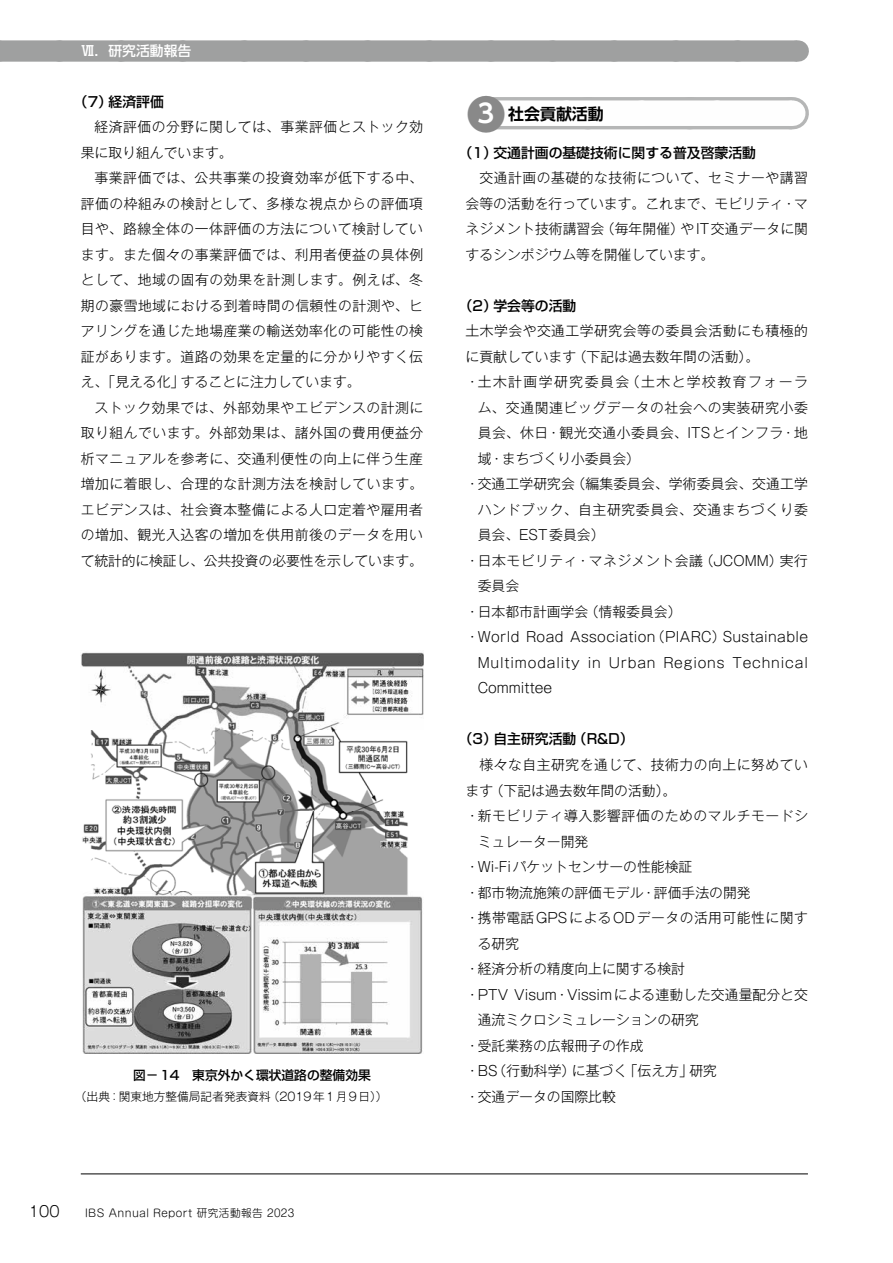
<style>
.page{position:relative;width:893px;height:1263px;background:#fff}
.page>*{position:absolute;margin:0;border:0;box-sizing:border-box;transform-origin:0 0}
.t1{font:700 15.9px "UD Shin Go Pro De";color:#000}
.t2{font:300 14.85px "Gothic MB101 Pro";color:#000}
.t3{font:300 13.8px/25.5px "Gothic MB101 Pro";letter-spacing:.025em;color:#000;text-align:justify}
.t4{font:300 13.8px "Gothic MB101 Pro";color:#000}
.t5{font:300 13.8px "Gothic MB101 Pro";letter-spacing:.005em;color:#000}
.t6{font:500 13.8px "Shin Go Pro";color:#000}
.t7{font:300 13.8px "Gothic MB101 Pro";letter-spacing:.045em;color:#000}
.t8{font:300 13.8px "Gothic MB101 Pro";letter-spacing:.06em;color:#000}
.t9{font:300 13.8px "Gothic MB101 Pro";letter-spacing:.105em;color:#000}
.t10{font:500 13.8px "UD Shin Go Pro";color:#fff}
.t11{font:500 12.75px "Shin Go Pro";color:#000}
.t12{font:300 11.7px "Gothic MB101 Pro";color:#000}
.t13{font:300 10.65px "Shin M Go Pro";letter-spacing:.04em;color:#000}
.s1{font-size:41.4px;color:#898989}
.s2{font-size:25.5px;color:#fff}
</style>
<div class="page">
<hr style="left:81px;top:1174px;width:727px;height:1px;background:#000">
<div style="left:0;top:40px;width:797px;height:22px;background:#9fa0a0"></div>
<svg style="left:59px;top:40px;width:707px;height:22px"></svg>
<svg style="left:797px;top:40px;width:1px;height:22px"></svg>
<svg style="left:487px;top:97px;width:305px;height:32px"></svg>
<hr style="left:486px;top:97px;width:1px;height:32px;background:#b5b6b6">
<hr style="left:792px;top:97px;width:1px;height:32px;background:#b5b6b6">
<div style="left:491px;top:100px;width:301px;height:26px;background:#fefefe"></div>
<svg style="left:566px;top:97px;width:188px;height:32px"></svg>
<svg style="left:792px;top:100px;width:1px;height:26px"></svg>
<img style="left:81px;top:652px;width:342px;height:401px">
<p class="t10" style="left:81px;top:40px;width:112px">Ⅶ．研究活動報告</p>
<p class="t6" style="left:74px;top:90px;width:91px">（7）経済評価</p>
<p class="t3" style="left:81px;top:112px;width:344px;text-indent:14px">経済評価の分野に関しては、事業評価とストック効果に取り組んでいます。</p>
<p class="t3" style="left:81px;top:163px;width:344px;text-indent:14px">事業評価では、公共事業の投資効率が低下する中、評価の枠組みの検討として、多様な視点からの評価項目や、路線全体の一体評価の方法について検討しています。また個々の事業評価では、利用者便益の具体例として、地域の固有の効果を計測します。例えば、冬期の豪雪地域における到着時間の信頼性の計測や、ヒアリングを通じた地場産業の輸送効率化の可能性の検証があります。道路の効果を定量的に分かりやすく伝え、「見える化」することに注力しています。</p>
<p class="t3" style="left:81px;top:393px;width:344px;text-indent:14px">ストック効果では、外部効果やエビデンスの計測に取り組んでいます。外部効果は、諸外国の費用便益分析マニュアルを参考に、交通利便性の向上に伴う生産増加に着眼し、合理的な計測方法を検討しています。エビデンスは、社会資本整備による人口定着や雇用者の増加、観光入込客の増加を供用前後のデータを用いて統計的に検証し、公共投資の必要性を示しています。</p>
<p class="t11" style="left:133px;top:1065px;width:239px">図－14　東京外かく環状道路の整備効果</p>
<p class="t12" style="left:75px;top:1087px;width:314px">（出典：関東地方整備局記者発表資料（2019年1月9日））</p>
<p class="t2" style="left:29px;top:1198px;width:32px">100</p>
<p class="t13" style="left:85px;top:1204px;width:211px">IBS Annual Report 研究活動報告 2023</p>
<p class="t1" style="left:466px;top:101px;width:140px"><span class="s1">●</span><span class="s2">3</span> 社会貢献活動</p>
<p class="t6" style="left:459px;top:141px;width:299px">（1）交通計画の基礎技術に関する普及啓蒙活動</p>
<p class="t3" style="left:466px;top:163px;width:344px;text-indent:14px">交通計画の基礎的な技術について、セミナーや講習会等の活動を行っています。これまで、モビリティ・マネジメント技術講習会（毎年開催）やIT交通データに関するシンポジウム等を開催しています。</p>
<p class="t6" style="left:459px;top:294px;width:119px">（2）学会等の活動</p>
<p class="t3" style="left:466px;top:316px;width:344px">土木学会や交通工学研究会等の委員会活動にも積極的</p>
<p class="t4" style="left:466px;top:345px;width:295px">に貢献しています（下記は過去数年間の活動）。</p>
<p class="t9" style="left:466px;top:371px;width:344px">・土木計画学研究委員会（土木と学校教育フォーラ</p>
<p class="t7" style="left:478px;top:396px;width:332px">ム、交通関連ビッグデータの社会への実装研究小委</p>
<p class="t3" style="left:478px;top:418px;width:332px">員会、休日・観光交通小委員会、ITSとインフラ・地</p>
<p class="t4" style="left:478px;top:447px;width:164px">域・まちづくり小委員会）</p>
<p class="t5" style="left:466px;top:473px;width:344px">・交通工学研究会（編集委員会、学術委員会、交通工学</p>
<p class="t7" style="left:478px;top:498px;width:332px">ハンドブック、自主研究委員会、交通まちづくり委</p>
<p class="t4" style="left:478px;top:524px;width:128px">員会、EST委員会）</p>
<p class="t3" style="left:466px;top:546px;width:344px">・日本モビリティ・マネジメント会議（JCOMM）実行</p>
<p class="t3" style="left:478px;top:571px;width:43px">委員会</p>
<p class="t4" style="left:466px;top:600px;width:217px">・日本都市計画学会（情報委員会）</p>
<p class="t3" style="left:466px;top:622px;width:344px">・World Road Association（PIARC）Sustainable</p>
<p class="t8" style="left:478px;top:651px;width:332px">Multimodality in Urban Regions Technical</p>
<p class="t4" style="left:478px;top:677px;width:76px">Committee</p>
<p class="t6" style="left:459px;top:728px;width:176px">（3）自主研究活動（R&amp;D）</p>
<p class="t3" style="left:479px;top:750px;width:330px">様々な自主研究を通じて、技術力の向上に努めてい</p>
<p class="t4" style="left:466px;top:779px;width:212px">ます（下記は過去数年間の活動）。</p>
<p class="t3" style="left:466px;top:801px;width:344px">・新モビリティ導入影響評価のためのマルチモードシ</p>
<p class="t4" style="left:478px;top:830px;width:112px">ミュレーター開発</p>
<p class="t4" style="left:466px;top:855px;width:228px">・Wi-Fiパケットセンサーの性能検証</p>
<p class="t4" style="left:466px;top:881px;width:287px">・都市物流施策の評価モデル・評価手法の開発</p>
<p class="t3" style="left:466px;top:903px;width:344px">・携帯電話GPSによるODデータの活用可能性に関す</p>
<p class="t3" style="left:478px;top:929px;width:43px">る研究</p>
<p class="t4" style="left:466px;top:957px;width:221px">・経済分析の精度向上に関する検討</p>
<p class="t5" style="left:466px;top:983px;width:344px">・PTV Visum・Vissimによる連動した交通量配分と交</p>
<p class="t4" style="left:478px;top:1008px;width:223px">通流ミクロシミュレーションの研究</p>
<p class="t4" style="left:466px;top:1034px;width:179px">・受託業務の広報冊子の作成</p>
<p class="t4" style="left:466px;top:1059px;width:253px">・BS（行動科学）に基づく「伝え方」研究</p>
<p class="t4" style="left:466px;top:1085px;width:152px">・交通データの国際比較</p>
</div>
